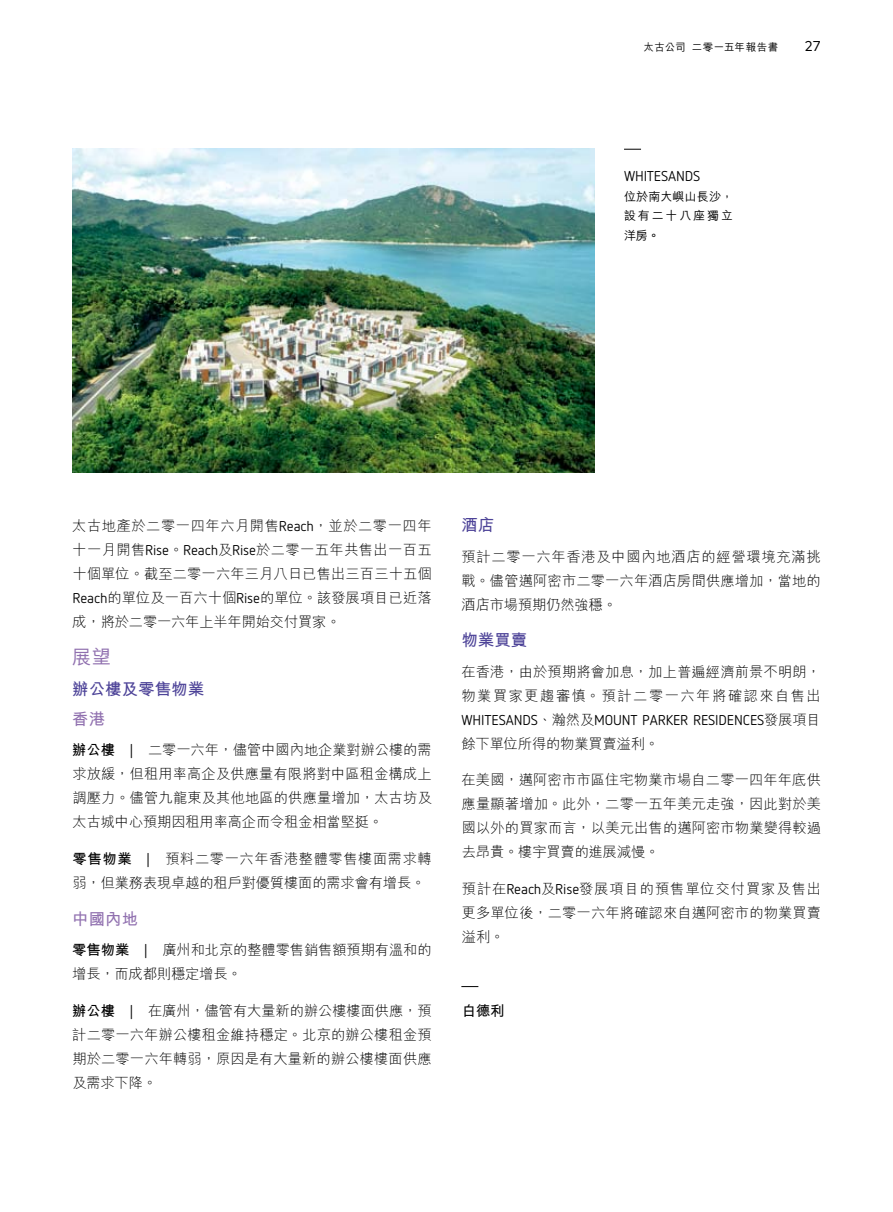
<style>
.page{position:relative;width:893px;height:1212px;background:#fff}
.page>*{position:absolute;margin:0;border:0;box-sizing:border-box;transform-origin:0 0}
.t1{font:500 19.5px "M Hei HK";color:#9070af}
.t2{font:700 16.5px "M Hei HK";color:#4d4398}
.t3{font:700 16.5px "M Hei HK";color:#9070af}
.t4{font:300 14.25px/24px "M Hei HK";letter-spacing:.01em;color:#000;text-align:justify}
.t5{font:300 14.25px/24px "M Hei HK";letter-spacing:-.01em;color:#000}
.t6{font:14.25px "Netto OT";letter-spacing:-.01em;color:#000}
.t7{font:300 14.25px/24px "M Hei HK";letter-spacing:.105em;color:#000}
.t8{font:700 14.25px "M Hei HK";color:#000}
.t9{font:14.25px "Mark OT";color:#000}
.t10{font:500 12px/19.5px "M Hei HK";letter-spacing:.015em;color:#000;text-align:justify}
.t11{font:500 10.5px "M Hei HK";letter-spacing:.04em;color:#000}
.s1{font-family:"Netto OT";font-weight:400}
.s2{font-weight:700}
.s3{font-family:"M Hei HK";font-weight:300}
</style>
<div class="page">
<svg style="left:461px;top:986px;width:17px;height:1px"></svg>
<img style="left:72px;top:149px;width:522px;height:323px">
<svg style="left:624px;top:149px;width:17px;height:1px"></svg>
<p class="t11" style="left:643px;top:40px;width:136px">太古公司二零一五年報告書</p>
<p class="t9" style="left:805px;top:37px;width:17px">27</p>
<p class="t6" style="left:624px;top:167px;width:78px">WHITESANDS</p>
<p class="t10" style="left:624px;top:185px;width:110px">位於南大嶼山長沙，設有二十八座獨立洋房。</p>
<p class="t4" style="left:72px;top:514px;width:361px">太古地產於二零一四年六月開售<span class="s1">Reach</span>，並於二零一四年十一月開售<span class="s1">Rise</span>。<span class="s1">Reach</span>及<span class="s1">Rise</span>於二零一五年共售出一百五十個單位。截至二零一六年三月八日已售出三百三十五個<span class="s1">Reach</span>的單位及一百六十個<span class="s1">Rise</span>的單位。該發展項目已近落成，將於二零一六年上半年開始交付買家。</p>
<h1 class="t1" style="left:72px;top:643px;width:40px">展望</h1>
<p class="t2" style="left:72px;top:676px;width:133px">辦公樓及零售物業</p>
<p class="t3" style="left:72px;top:707px;width:34px">香港</p>
<p class="t4" style="left:72px;top:738px;width:361px"><span class="s2">辦公樓</span> <span class="s1">|</span> 二零一六年，儘管中國內地企業對辦公樓的需求放緩，但租用率高企及供應量有限將對中區租金構成上調壓力。儘管九龍東及其他地區的供應量增加，太古坊及太古城中心預期因租用率高企而令租金相當堅挺。</p>
<p class="t5" style="left:73px;top:847px;width:361px"><span class="s2">零售物業</span> <span class="s1">|</span> 預料二零一六年香港整體零售樓面需求轉弱，但業務表現卓越的租戶對優質樓面的需求會有增長。</p>
<p class="t3" style="left:72px;top:907px;width:67px">中國內地</p>
<p class="t4" style="left:72px;top:938px;width:361px"><span class="s2">零售物業</span> <span class="s1">|</span> 廣州和北京的整體零售銷售額預期有溫和的增長，而成都則穩定增長。</p>
<p class="t4" style="left:72px;top:998px;width:361px"><span class="s2">辦公樓</span> <span class="s1">|</span> 在廣州，儘管有大量新的辦公樓樓面供應，預計二零一六年辦公樓租金維持穩定。北京的辦公樓租金預期於二零一六年轉弱，原因是有大量新的辦公樓樓面供應及需求下降。</p>
<p class="t2" style="left:461px;top:513px;width:34px">酒店</p>
<p class="t4" style="left:461px;top:544px;width:361px">預計二零一六年香港及中國內地酒店的經營環境充滿挑戰。儘管邁阿密市二零一六年酒店房間供應增加，當地的酒店市場預期仍然強穩。</p>
<p class="t2" style="left:461px;top:628px;width:67px">物業買賣</p>
<p class="t7" style="left:461px;top:659px;width:361px">在香港，由於預期將會加息，加上普遍經濟前景不明朗，物業買家更趨審慎。預計二零一六年將確認來自售出</p>
<p class="t6" style="left:462px;top:711px;width:361px">WHITESANDS<span class="s3">、瀚然及</span>MOUNT PARKER RESIDENCES<span class="s3">發展項目</span></p>
<p class="t5" style="left:462px;top:731px;width:199px">餘下單位所得的物業買賣溢利。</p>
<p class="t4" style="left:462px;top:768px;width:361px">在美國，邁阿密市市區住宅物業市場自二零一四年年底供應量顯著增加。此外，二零一五年美元走強，因此對於美國以外的買家而言，以美元出售的邁阿密市物業變得較過去昂貴。樓宇買賣的進展減慢。</p>
<p class="t4" style="left:462px;top:877px;width:361px">預計在<span class="s1">Reach</span>及<span class="s1">Rise</span>發展項目的預售單位交付買家及售出更多單位後，二零一六年將確認來自邁阿密市的物業買賣溢利。</p>
<p class="t8" style="left:462px;top:1000px;width:44px">白德利</p>
</div>
